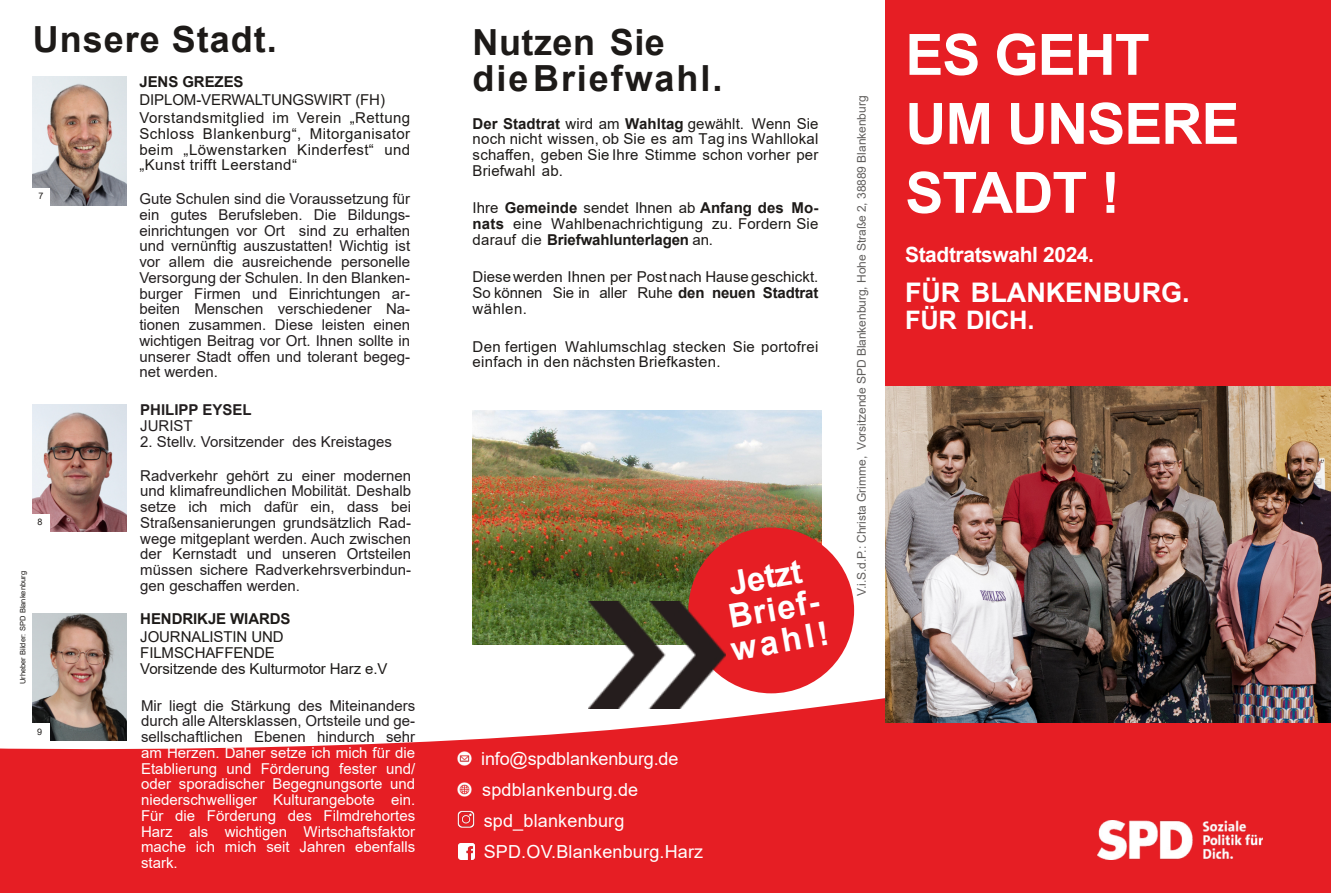
<style>
.page{position:relative;width:1331px;height:893px;background:#fff}
.page>*{position:absolute;margin:0;border:0;box-sizing:border-box;transform-origin:0 0}
.t1{font:700 57px/69px "Arial";letter-spacing:-.015em;color:#fff}
.t2{font:700 36px/36px "Arial";letter-spacing:.055em;color:#1d1a18}
.t3{font:700 36px "Arial";letter-spacing:.03em;color:#1d1a18}
.t4{font:700 33px/33px "Arial";color:#fff}
.t5{font:700 27px "Arial";color:#fff}
.t6{font:700 25.5px "Arial";letter-spacing:-.01em;color:#fff}
.t7{font:700 21px "Arial";letter-spacing:-.02em;color:#fff}
.t8{font:18px/30.8px "Arial";letter-spacing:.01em;color:#fff}
.t9{font:15px/15.8px "Arial";color:#231f20;text-align:justify}
.t10{font:15px/15.8px "Arial";letter-spacing:.01em;color:#1d1a18;text-align:justify}
.t11{font:15px/15.8px "Arial";color:#fff;text-align:justify}
.t12{font:700 15px "Arial";letter-spacing:-.005em;color:#1d1a18}
.t13{font:700 15px "Arial";color:#231f20}
.t14{font:12px "Arial";letter-spacing:-.005em;color:rgb(29 26 24/.7)}
.t15{font:9px "Arial";color:#1d1a18}
.t16{font:7.5px "Arial";color:#1d1a18}
.s1{color:#262324}
.s2{font-weight:700}
</style>
<div class="page">
<img style="left:473px;top:411px;width:348px;height:216px">
<svg style="left:0;top:627px;width:886px;height:266px;fill:#e61e24"></svg>
<div style="left:886px;top:0;width:445px;height:893px;background:#e61e24"></div>
<img style="left:1097px;top:821px;width:165px;height:39px">
<div style="left:688px;top:527px;width:166px;height:166px;background:#e61e24;border-radius:50%"></div>
<img style="left:589px;top:602px;width:137px;height:106px">
<img style="left:458px;top:782px;width:14px;height:14px">
<img style="left:458px;top:751px;width:14px;height:14px">
<img style="left:458px;top:811px;width:16px;height:17px">
<img style="left:33px;top:614px;width:94px;height:126px">
<img style="left:33px;top:76px;width:94px;height:129px">
<div style="left:33px;top:188px;width:17px;height:17px;background:#fff"></div>
<img style="left:33px;top:405px;width:94px;height:126px">
<div style="left:33px;top:514px;width:17px;height:17px;background:#fff"></div>
<div style="left:33px;top:723px;width:17px;height:17px;background:#fff"></div>
<img style="left:886px;top:386px;width:445px;height:337px">
<img style="left:459px;top:843px;width:15px;height:16px">
<h2 class="t3" style="left:33px;top:26px;width:245px">Unsere Stadt.</h2>
<p class="t15" style="left:38px;top:193px;width:7px">7</p>
<p class="t15" style="left:38px;top:519px;width:7px">8</p>
<p class="t16" style="left:20px;top:684px;width:115px;rotate:-90deg">Urheber Bilder: SPD Blankenburg</p>
<p class="t15" style="left:37px;top:728px;width:7px">9</p>
<p class="t12" style="left:139px;top:76px;width:106px">JENS GREZES</p>
<p class="t10" style="left:139px;top:92px;width:272px;line-height:18px">DIPLOM-VERWALTUNGSWIRT (FH)<br>Vorstandsmitglied im Verein „Rettung</p>
<p class="t10" style="left:139px;top:127px;width:272px">Schloss Blankenburg“, Mitorganisator beim „Löwenstarken Kinderfest“ und „Kunst trifft Leerstand“</p>
<p class="t9" style="left:139px;top:192px;width:272px">Gute Schulen sind die Voraussetzung für ein gutes Berufsleben. Die Bildungs&shy;einrichtungen vor Ort sind zu erhalten und vernünftig auszustatten! Wichtig ist vor allem die ausreichende personelle Versorgung der Schulen. In den Blanken&shy;burger Firmen und Einrichtungen ar&shy;beiten Menschen verschiedener Na&shy;tionen zusammen. Diese leisten einen wichtigen Beitrag vor Ort. Ihnen sollte in unserer Stadt offen und tolerant begeg&shy;net werden.</p>
<p class="t13" style="left:140px;top:404px;width:113px">PHILIPP EYSEL</p>
<p class="t9" style="left:140px;top:419px;width:54px">JURIST</p>
<p class="t9" style="left:140px;top:435px;width:253px">2. Stellv. Vorsitzender des Kreistages</p>
<p class="t9" style="left:140px;top:469px;width:272px">Radverkehr gehört zu einer modernen und klimafreundlichen Mobilität. Deshalb setze ich mich dafür ein, dass bei Straßensanierungen grundsätzlich Rad&shy;wege mitgeplant werden. Auch zwischen der Kernstadt und unseren Ortsteilen müssen sichere Radverkehrsverbindun&shy;gen geschaffen werden.</p>
<p class="t12" style="left:140px;top:613px;width:152px">HENDRIKJE WIARDS</p>
<p class="t10" style="left:140px;top:631px;width:249px;text-align:left">JOURNALISTIN UND<br>FILMSCHAFFENDE<br>Vorsitzende des Kulturmotor Harz e.V</p>
<p class="t9" style="left:141px;top:699px;width:276px">Mir liegt die Stärkung des Miteinanders durch alle Altersklassen, <span class="s1">Ortsteile und g</span>e&shy;sellschaftlichen Ebenen hindurch sehr</p>
<p class="t11" style="left:141px;top:746px;width:276px">am Herzen. Daher setze ich mich für die Etablierung und Förderung fester und/ oder sporadischer Begegnungsorte und niederschwelliger Kulturangebote ein.<br>Für die Förderung des Filmdrehortes Harz als wichtigen Wirtschaftsfaktor mache ich mich seit Jahren ebenfalls stark.</p>
<h2 class="t2" style="left:473px;top:28px;width:251px">Nutzen Sie dieBriefwahl.</h2>
<p class="t10" style="left:473px;top:117px;width:347px"><span class="s2">Der Stadtrat</span> wird am <span class="s2">Wahltag</span> gewählt. Wenn Sie noch nicht wissen, ob Sie es am Tag ins Wahllokal schaffen, geben Sie Ihre Stimme schon vorher per Briefwahl ab.</p>
<p class="t10" style="left:473px;top:202px;width:347px">Ihre <span class="s2">Gemeinde</span> sendet Ihnen ab <span class="s2">Anfang des Mo&shy;nats</span> eine Wahlbenachrichtigung zu. Fordern Sie darauf die <span class="s2">Briefwahlunterlagen</span> an.</p>
<p class="t10" style="left:473px;top:271px;width:347px">Diesewerden Ihnen per Postnach Hausegeschickt.<br>So können Sie in aller Ruhe <span class="s2">den neuen Stadtrat </span>wählen.</p>
<p class="t10" style="left:473px;top:340px;width:347px">Den fertigen Wahlumschlag stecken Sie portofrei einfach in den nächsten Briefkasten.</p>
<h3 class="t4" style="left:727px;top:570px;width:75px;rotate:-10deg">Jetzt</h3>
<h3 class="t4" style="left:723px;top:604px;width:110px;rotate:-10deg">Brief&shy;wahl!</h3>
<p class="t14" style="left:857px;top:596px;width:502px;rotate:-90deg">V.i.S.d.P.: Christa Grimme, Vorsitzende SPD Blankenburg, Hohe Straße 2, 38889 Blankenburg</p>
<p class="t8" style="left:481px;top:745px;width:224px">info@spdblankenburg.de spdblankenburg.de spd_blankenburg<br>SPD.OV.Blankenburg.Harz</p>
<h1 class="t1" style="left:905px;top:26px;width:336px">ES GEHT<br>UM UNSERE<br>STADT !</h1>
<h3 class="t7" style="left:905px;top:246px;width:191px">Stadtratswahl 2024.</h3>
<h3 class="t5" style="left:905px;top:282px;width:286px">FÜR BLANKENBURG.</h3>
<h3 class="t6" style="left:905px;top:310px;width:131px">FÜR DICH.</h3>
</div>
